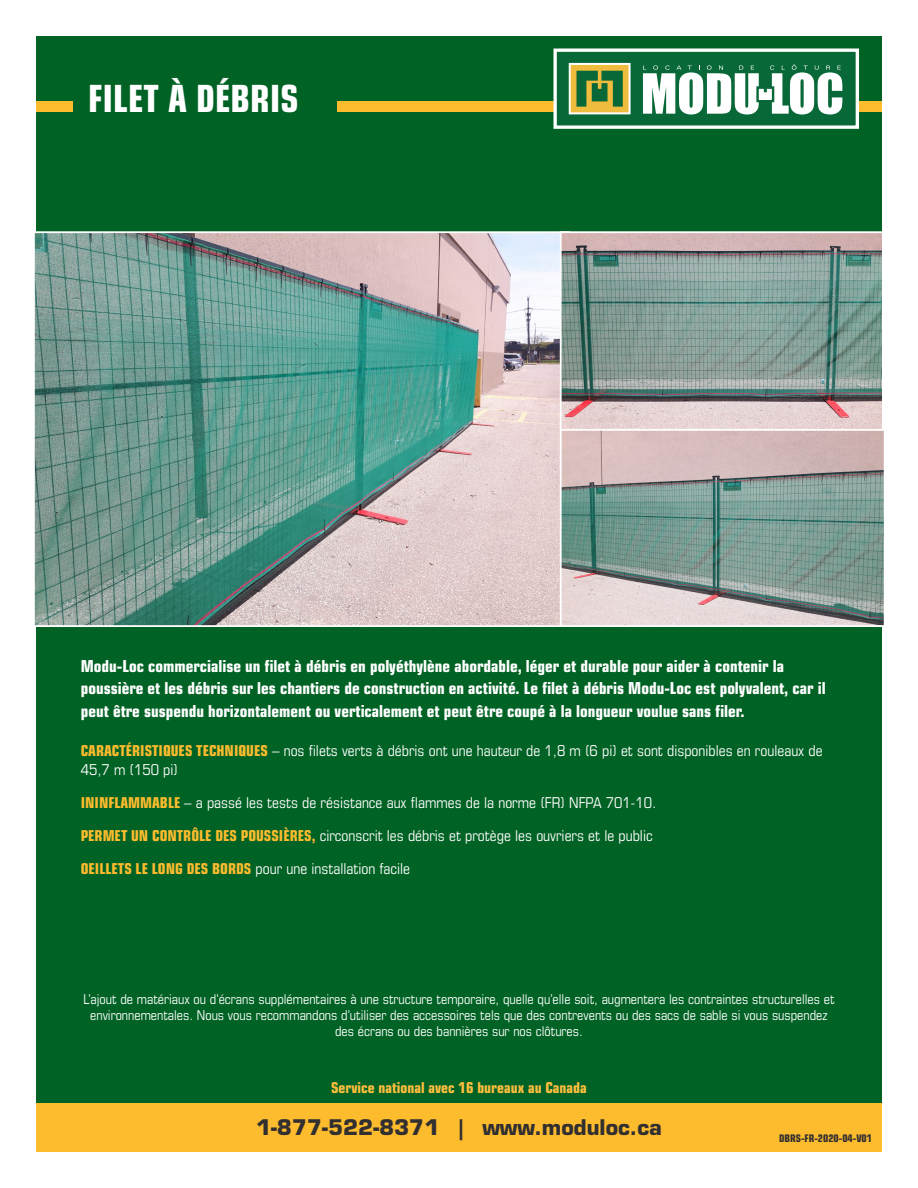
<style>
.page{position:relative;width:918px;height:1188px;background:#fff}
.page>*{position:absolute;margin:0;border:0;box-sizing:border-box;transform-origin:0 0}
.t1{font:700 condensed 37.5px "Eurostile LT Std";color:#fff}
.t2{font:700 21px "Eurostile LT Std";color:#312f30}
.t3{font:700 condensed 16.5px/22.5px "Eurostile LT Std";color:#fff}
.t4{font:condensed 15px/19.5px "Eurostile LT Std";color:#fff}
.t5{font:700 condensed 15px "Eurostile LT Std";color:#febe3d}
.t6{font:condensed 13.5px/16.2px "Eurostile LT Std";color:#fff;text-align:center}
.t7{font:700 condensed 10.5px "Eurostile LT Std";color:#312f30}
.s1{font-weight:700;color:#fdbb2e}
</style>
<div class="page">
<div style="left:36px;top:36px;width:846px;height:1116px;background:#006224"></div>
<div style="left:338px;top:101px;width:544px;height:10px;background:#fdbb2e"></div>
<div style="left:36px;top:101px;width:36px;height:10px;background:#fdbb2e"></div>
<div style="left:36px;top:1104px;width:846px;height:48px;background:#fdbb2e"></div>
<img style="left:36px;top:234px;width:524px;height:390px">
<div style="left:33px;top:231px;width:538px;height:396px;border:2px solid #fff"></div>
<div style="left:556px;top:51px;width:301px;height:76px;background:#096838"></div>
<div style="left:554px;top:49px;width:304px;height:79px;border:2px solid #fff"></div>
<div style="left:569px;top:63px;width:62px;height:51px;background:#f0bc3e;border:2px solid #fff"></div>
<svg style="left:577px;top:71px;width:46px;height:36px"></svg>
<svg style="left:643px;top:64px;width:199px;height:51px"></svg>
<img style="left:563px;top:431px;width:320px;height:193px">
<div style="left:560px;top:428px;width:326px;height:199px;border:2px solid #fff"></div>
<img style="left:563px;top:234px;width:319px;height:194px">
<div style="left:560px;top:231px;width:325px;height:200px;border:2px solid #fff"></div>
<p class="t1" style="left:88px;top:75px;width:212px">FILET À DÉBRIS</p>
<p class="t3" style="left:81px;top:655px;width:746px">Modu-Loc commercialise un filet à débris en polyéthylène abordable, léger et durable pour aider à contenir la poussière et les débris sur les chantiers de construction en activité. Le filet à débris Modu-Loc est polyvalent, car il peut être suspendu horizontalement ou verticalement et peut être coupé à la longueur voulue sans filer.</p>
<p class="t4" style="left:81px;top:740px;width:743px"><span class="s1">CARACTÉRISTIQUES TECHNIQUES</span> – nos filets verts à débris ont une hauteur de 1,8 m (6 pi) et sont disponibles en rouleaux de<br>45,7 m (150 pi)</p>
<p class="t4" style="left:81px;top:793px;width:577px"><span class="s1">ININFLAMMABLE</span> – a passé les tests de résistance aux flammes de la norme (FR) NFPA 701-10.</p>
<p class="t4" style="left:81px;top:826px;width:574px"><span class="s1">PERMET UN CONTRÔLE DES POUSSIÈRES,</span> circonscrit les débris et protège les ouvriers et le public</p>
<p class="t4" style="left:81px;top:859px;width:331px"><span class="s1">OEILLETS LE LONG DES BORDS</span> pour une installation facile</p>
<p class="t6" style="left:83px;top:991px;width:753px">L’ajout de matériaux ou d’écrans supplémentaires à une structure temporaire, quelle qu’elle soit, augmentera les contraintes structurelles et environnementales. Nous vous recommandons d’utiliser des accessoires tels que des contrevents ou des sacs de sable si vous suspendez des écrans ou des bannières sur nos clôtures.</p>
<p class="t5" style="left:331px;top:1079px;width:257px">Service national avec 16 bureaux au Canada</p>
<p class="t2" style="left:256px;top:1114px;width:407px">1-877-522-8371 | www.moduloc.ca</p>
<p class="t7" style="left:779px;top:1131px;width:94px">DBRS-FR-2020-04-V01</p>
</div>
